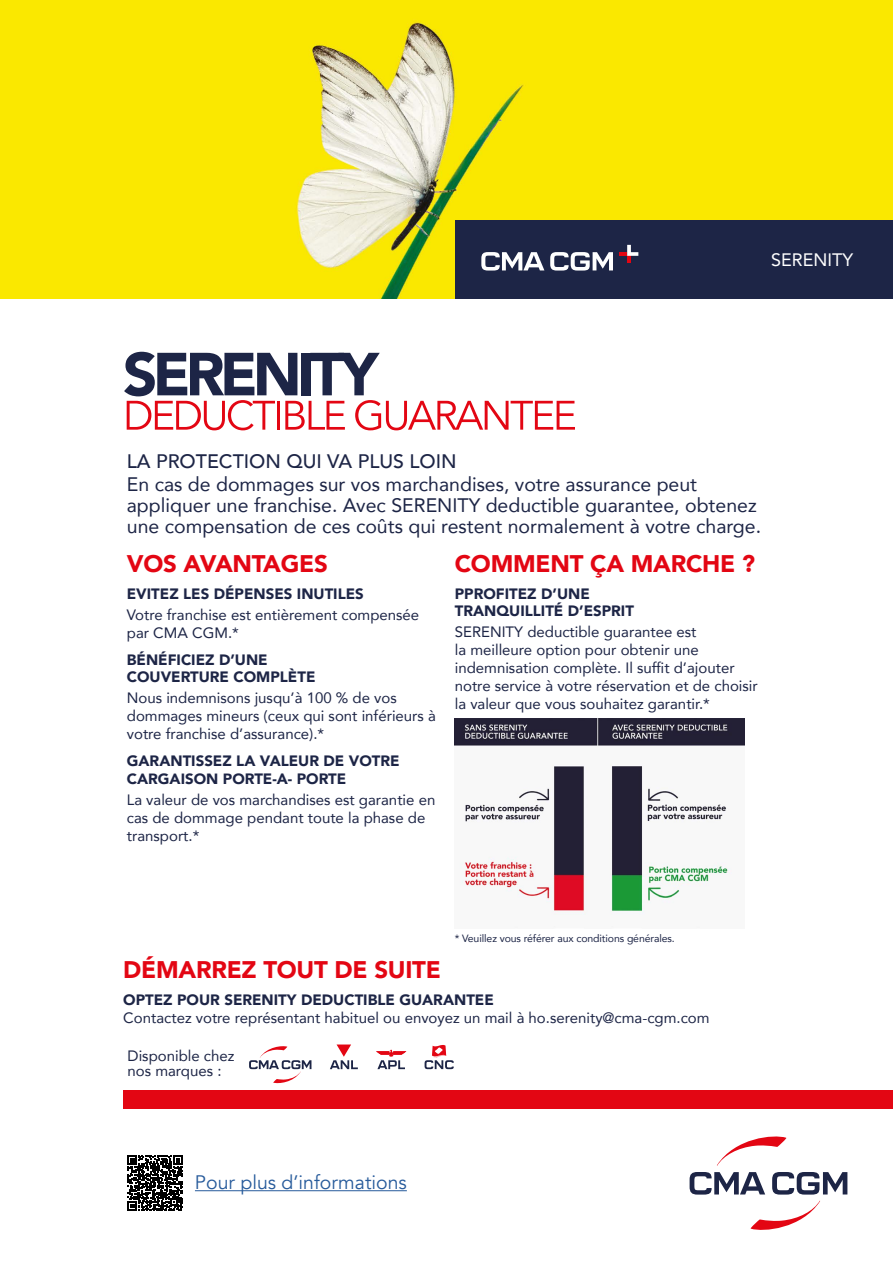
<style>
.page{position:relative;width:893px;height:1263px;background:#fff}
.page>*{position:absolute;margin:0;border:0;box-sizing:border-box;transform-origin:0 0}
.t1{font:900 24px "Avenir";letter-spacing:-.01em;color:#e30613}
.t2{font:19.5px/21px "Avenir";color:#1d2546}
.t3{font:500 19.5px "Avenir";color:#1d2546}
.t4{font:19.5px "Avenir";color:#275b9b}
.t5{font:18px "Avenir";color:#fff}
.t6{font:15px/18px "Avenir";color:#1d2546}
.t7{font:900 15px/16.5px "Avenir";color:#1d2546}
.t8{font:900 14.85px "Avenir";color:#1d2546}
.t9{font:10.5px "Avenir";letter-spacing:-.01em;color:#1d2546}
.s1{font-size:15px}
</style>
<div class="page">
<img style="left:0;top:0;width:893px;height:298px">
<div style="left:123px;top:1091px;width:770px;height:18px;background:#e30613"></div>
<div style="left:455px;top:220px;width:438px;height:78px;background:#1d2546"></div>
<svg style="left:717px;top:1136px;width:69px;height:30px"></svg>
<svg style="left:690px;top:1172px;width:75px;height:22px"></svg>
<svg style="left:772px;top:1172px;width:75px;height:22px"></svg>
<svg style="left:751px;top:1200px;width:69px;height:30px"></svg>
<svg style="left:481px;top:252px;width:63px;height:19px"></svg>
<svg style="left:550px;top:252px;width:63px;height:19px"></svg>
<svg style="left:620px;top:245px;width:18px;height:18px"></svg>
<svg style="left:124px;top:352px;width:451px;height:78px"></svg>
<svg style="left:128px;top:1155px;width:55px;height:56px"></svg>
<img style="left:455px;top:718px;width:290px;height:197px">
<svg style="left:330px;top:1044px;width:28px;height:25px"></svg>
<svg style="left:425px;top:1045px;width:29px;height:24px"></svg>
<svg style="left:249px;top:1046px;width:62px;height:38px"></svg>
<svg style="left:376px;top:1050px;width:30px;height:19px"></svg>
<hr style="left:195px;top:1190px;width:212px;height:1px;background:#275b9b">
<p class="t5" style="left:771px;top:245px;width:84px">SERENITY</p>
<h2 class="t3" style="left:127px;top:444px;width:331px">LA PROTECTION QUI VA PLUS LOIN</h2>
<h2 class="t2" style="left:127px;top:474px;width:636px">En cas de dommages sur vos marchandises, votre assurance peut appliquer une franchise. Avec SERENITY deductible guarantee, obtenez une compensation de ces coûts qui restent normalement à votre charge.</h2>
<h1 class="t1" style="left:127px;top:543px;width:202px">VOS AVANTAGES</h1>
<p class="t7" style="left:127px;top:585px;width:238px">EVITEZ LES DÉPENSES INUTILES</p>
<p class="t6" style="left:127px;top:606px;width:294px">Votre franchise est entièrement compensée par CMA CGM.*</p>
<p class="t7" style="left:127px;top:651px;width:190px">BÉNÉFICIEZ D’UNE<br>COUVERTURE COMPLÈTE</p>
<p class="t6" style="left:127px;top:688px;width:311px">Nous indemnisons jusqu’à 100 % de vos dommages mineurs (ceux qui sont inférieurs à votre franchise d’assurance).*</p>
<p class="t7" style="left:127px;top:752px;width:274px">GARANTISSEZ LA VALEUR DE VOTRE</p>
<p class="t8" style="left:127px;top:766px;width:221px">CARGAISON PO<span class="s1">RTE-A- PORTE</span></p>
<p class="t6" style="left:127px;top:790px;width:310px">La valeur de vos marchandises est garantie en cas de dommage pendant toute la phase de transport.*</p>
<h1 class="t1" style="left:455px;top:543px;width:302px">COMMENT ÇA MARCHE ?</h1>
<p class="t7" style="left:455px;top:585px;width:181px">PPROFITEZ D’UNE<br>TRANQUILLITÉ D’ESPRIT</p>
<p class="t6" style="left:455px;top:622px;width:305px">SERENITY deductible guarantee est<br>la meilleure option pour obtenir une indemnisation complète. Il suffit d’ajouter notre service à votre réservation et de choisir la valeur que vous souhaitez garantir.*</p>
<p class="t9" style="left:455px;top:930px;width:222px">* Veuillez vous référer aux conditions générales.</p>
<h1 class="t1" style="left:123px;top:948px;width:319px">DÉMARREZ TOUT DE SUITE</h1>
<p class="t7" style="left:123px;top:991px;width:372px">OPTEZ POUR SERENITY DEDUCTIBLE GUARANTEE</p>
<p class="t6" style="left:123px;top:1008px;width:588px">Contactez votre représentant habituel ou envoyez un mail à ho.serenity@cma-cgm.com</p>
<p class="t6" style="left:128px;top:1048px;width:108px;line-height:15px">Disponible chez nos marques :</p>
<h2 class="t4" style="left:195px;top:1171px;width:213px">Pour plus d’informations</h2>
</div>
